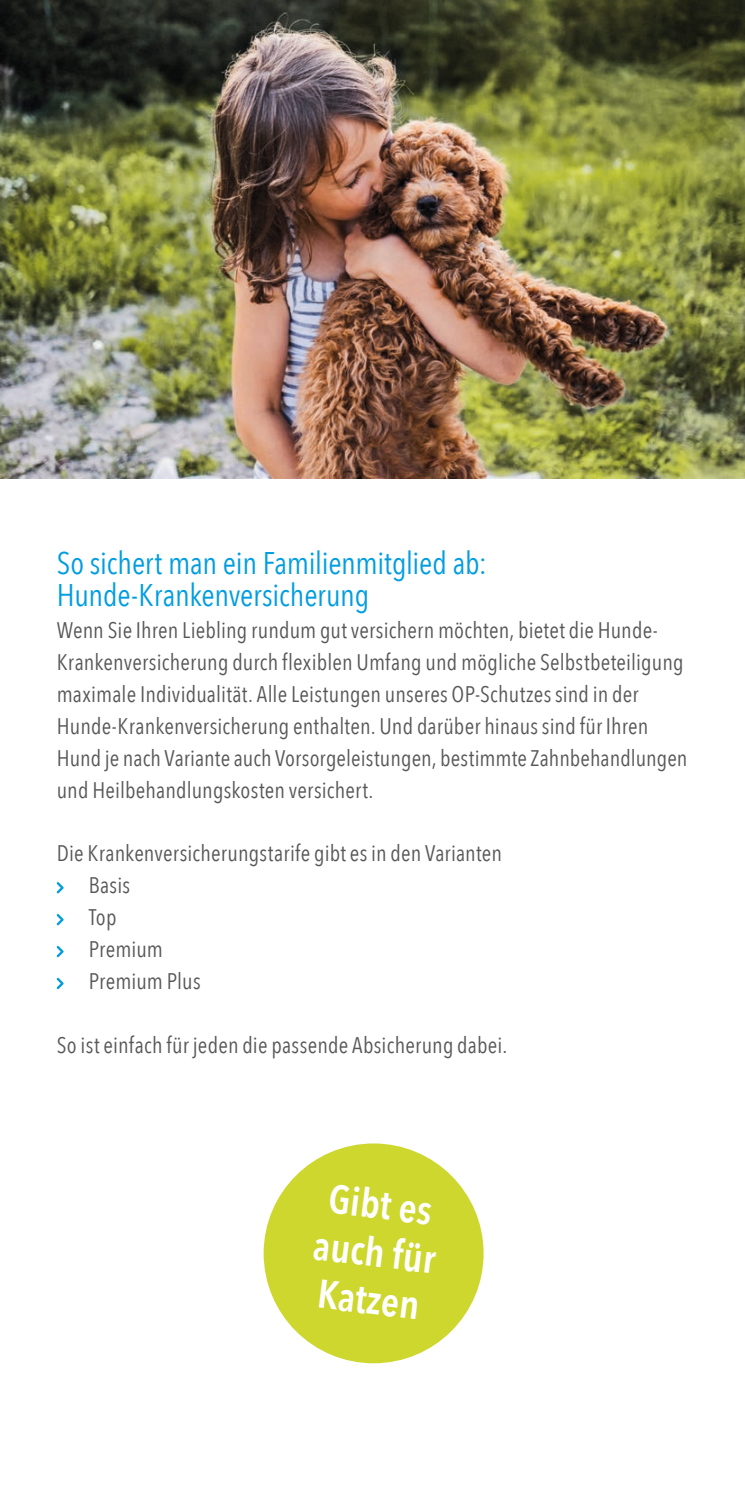
<style>
.page{position:relative;width:745px;height:1489px;background:#fff}
.page>*{position:absolute;margin:0;border:0;box-sizing:border-box;transform-origin:0 0}
.t1{font:600 40px/48px "Avenir Next Condensed";color:#fff}
.t2{font:31.25px/32px "Avenir Next Condensed";letter-spacing:-.01em;color:#009de0}
.t3{font:22.5px/32px "Avenir Next Condensed";letter-spacing:.005em;color:#585757}
</style>
<div class="page">
<img style="left:0;top:0;width:744px;height:478px">
<div style="left:263px;top:1143px;width:220px;height:220px;background:#cdd72d;border-radius:50%"></div>
<svg style="left:57px;top:882px;width:7px;height:11px"></svg>
<svg style="left:57px;top:914px;width:7px;height:11px"></svg>
<svg style="left:57px;top:946px;width:7px;height:11px"></svg>
<svg style="left:57px;top:977px;width:7px;height:12px"></svg>
<h2 class="t2" style="left:57px;top:546px;width:431px">So sichert man ein Familienmitglied ab:<br>Hunde-Krankenversicherung</h2>
<p class="t3" style="left:57px;top:613px;width:631px">Wenn Sie Ihren Liebling rundum gut versichern möchten, bietet die Hunde-Krankenversicherung durch flexiblen Umfang und mögliche Selbstbeteiligung maximale Individualität. Alle Leistungen unseres OP-Schutzes sind in der Hunde-Krankenversicherung enthalten. Und darüber hinaus sind für Ihren Hund je nach Variante auch Vorsorgeleistungen, bestimmte Zahnbehandlungen und Heilbehandlungskosten versichert.</p>
<p class="t3" style="left:89px;top:836px;width:414px;text-indent:-32px">Die Krankenversicherungstarife gibt es in den Varianten<br>Basis<br>Top<br>Premium<br>Premium Plus</p>
<p class="t3" style="left:57px;top:1027px;width:452px">So ist einfach für jeden die passende Absicherung dabei.</p>
<h1 class="t1" style="left:322px;top:1171px;width:124px;rotate:7deg">Gibt es auch für<br>Katzen</h1>
</div>
